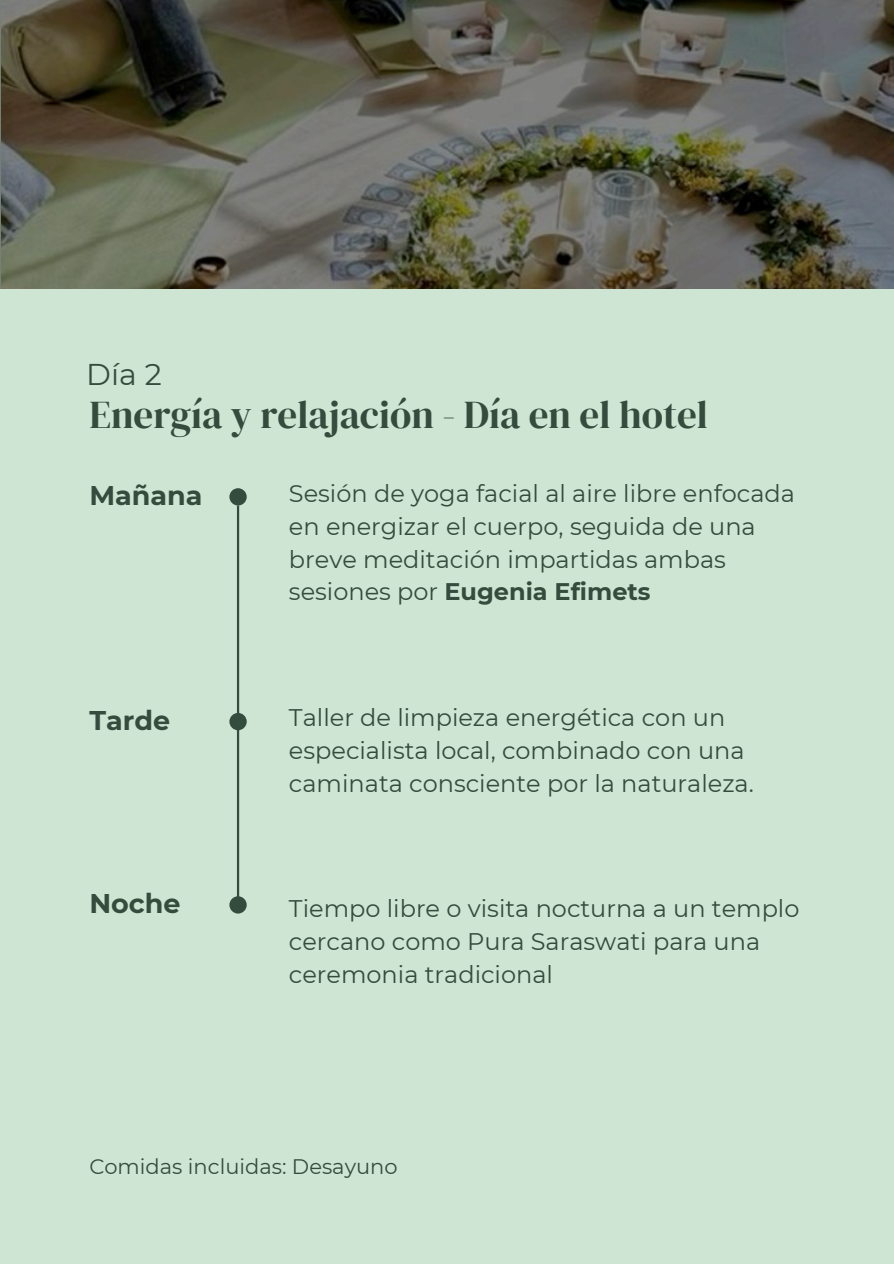
<style>
.page{position:relative;width:894px;height:1264px;background:#fff}
.page>*{position:absolute;margin:0;border:0;box-sizing:border-box;transform-origin:0 0}
.t1{font:39px "DM Serif Display";color:#344c3d}
.t2{font:30px "Montserrat";color:#344c3d}
.t3{font:700 27px "Montserrat";color:#344c3d}
.t4{font:24px/32.7px "Montserrat";color:#344c3d}
.t5{font:21px "Montserrat";color:#344c3d}
.s1{font-weight:700}
</style>
<div class="page">
<div style="left:0;top:0;width:893px;height:1263px;background:#cfe5d4"></div>
<div style="left:229px;top:488px;width:18px;height:17px;background:#344c3d;border-radius:50%"></div>
<div style="left:229px;top:713px;width:18px;height:17px;background:#344c3d;border-radius:50%"></div>
<div style="left:229px;top:896px;width:18px;height:17px;background:#344c3d;border-radius:50%"></div>
<hr style="left:237px;top:505px;width:2px;height:399px;background:#344c3d">
<svg style="left:0;top:0;width:893px;height:288px;background:#5c5b4f"></svg>
<p class="t2" style="left:86px;top:353px;width:77px">Día 2</p>
<h1 class="t1" style="left:89px;top:392px;width:620px">Energía y relajación - Día en el hotel</h1>
<p class="t3" style="left:89px;top:476px;width:115px">Mañana</p>
<p class="t3" style="left:89px;top:700px;width:82px">Tarde</p>
<p class="t3" style="left:89px;top:884px;width:93px">Noche</p>
<p class="t4" style="left:289px;top:476px;width:507px">Sesión de yoga facial al aire libre enfocada en energizar el cuerpo, seguida de una breve meditación impartidas ambas sesiones por <span class="s1">Eugenia Efimets</span></p>
<p class="t4" style="left:289px;top:700px;width:466px">Taller de limpieza energética con un especialista local, combinado con una caminata consciente por la naturaleza.</p>
<p class="t4" style="left:289px;top:891px;width:512px">Tiempo libre o visita nocturna a un templo cercano como Pura Saraswati para una ceremonia tradicional</p>
<p class="t5" style="left:89px;top:1152px;width:309px">Comidas incluidas: Desayuno</p>
</div>
